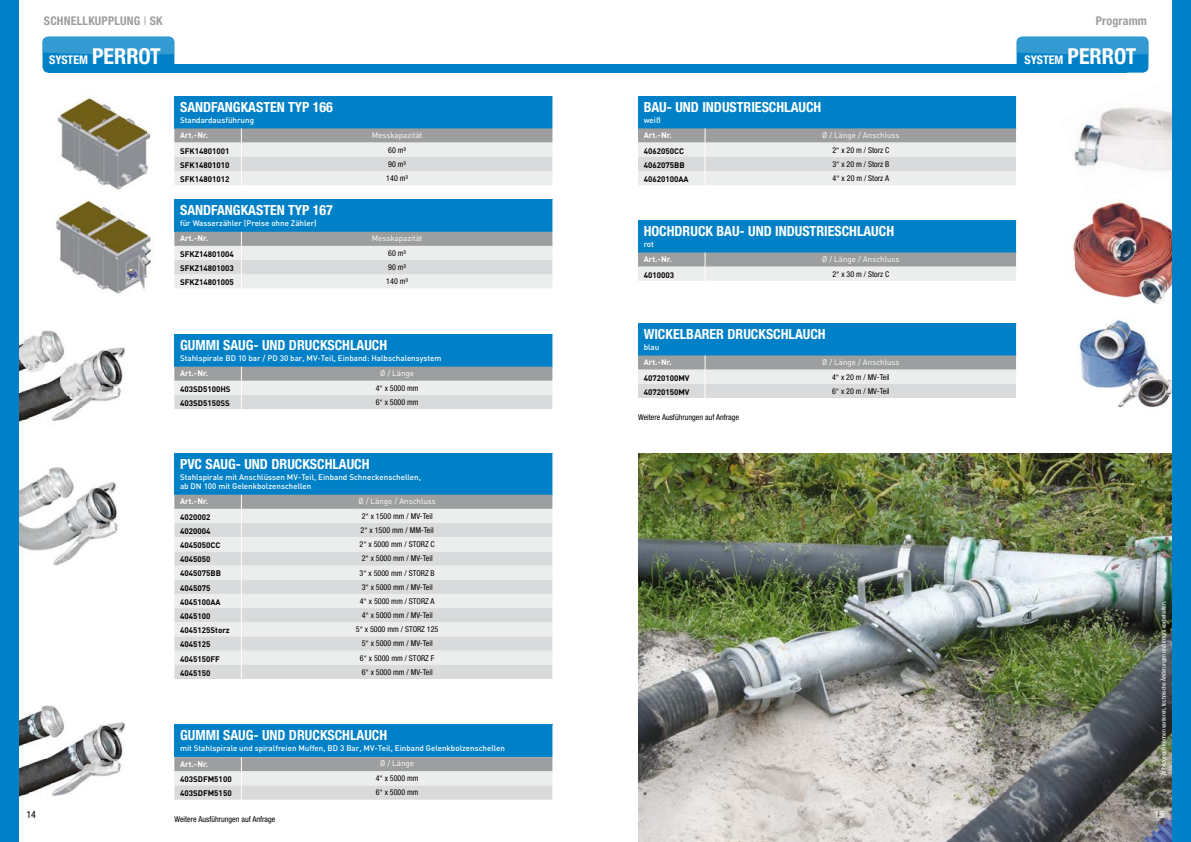
<style>
.page{position:relative;width:1191px;height:842px;background:#fff}
.page>*{position:absolute;margin:0;border:0;box-sizing:border-box;transform-origin:0 0}
.t1{font:700 condensed 14px "Helvetica Neue LT Std";color:#fff}
.t2{font:700 condensed 12px "Helvetica Neue LT Std";letter-spacing:.015em;color:#9c9e9f}
.t3{font:700 condensed 12px "Helvetica Neue LT Std";color:#fff}
.t4{font:condensed 10px "Helvetica Neue LT Std";color:#000}
.t5{font:condensed 10px "Helvetica Neue LT Std";color:#fff}
.t6{font:condensed 8px "Helvetica Neue LT Std";color:#000}
.t7{font:500 8px/9px "DIN";color:#fff}
.t8{font:700 8px "DIN";color:#000}
.t9{font:8px "DIN";color:#fff}
.t10{font:8px "DIN Bold Alternate";color:#fff}
.t11{font:condensed 6px "Helvetica Neue LT Std";color:#fff}
.s1{font-weight:400}
.s2{font-size:22px}
</style>
<div class="page">
<img style="left:1073px;top:83px;width:100px;height:115px">
<img style="left:1071px;top:198px;width:102px;height:106px">
<img style="left:1079px;top:304px;width:94px;height:123px">
<img style="left:638px;top:453px;width:534px;height:389px">
<div style="left:174px;top:96px;width:379px;height:32px;background:#0081c7"></div>
<hr style="left:552px;top:96px;width:1px;height:32px;background:#fff">
<svg style="left:174px;top:128px;width:379px;height:57px;background:#d2d4d5"></svg>
<img style="left:57px;top:92px;width:94px;height:98px">
<div style="left:174px;top:199px;width:379px;height:33px;background:#0081c7"></div>
<hr style="left:552px;top:199px;width:1px;height:33px;background:#fff">
<svg style="left:174px;top:232px;width:379px;height:56px;background:#d3d4d5"></svg>
<img style="left:54px;top:200px;width:97px;height:94px">
<div style="left:174px;top:334px;width:379px;height:33px;background:#0081c7"></div>
<hr style="left:552px;top:334px;width:1px;height:33px;background:#fff">
<svg style="left:174px;top:367px;width:379px;height:42px;background:#cbcdcd"></svg>
<div style="left:638px;top:96px;width:378px;height:32px;background:#0081c7"></div>
<svg style="left:638px;top:128px;width:379px;height:57px;background:#d2d4d5"></svg>
<div style="left:638px;top:220px;width:378px;height:32px;background:#0081c7"></div>
<svg style="left:638px;top:252px;width:379px;height:29px;background:#c1c5c7"></svg>
<div style="left:638px;top:323px;width:378px;height:32px;background:#0081c7"></div>
<svg style="left:638px;top:355px;width:379px;height:43px;background:#c9cccd"></svg>
<div style="left:174px;top:453px;width:379px;height:42px;background:#0081c7"></div>
<hr style="left:552px;top:453px;width:1px;height:42px;background:#fff">
<svg style="left:174px;top:495px;width:379px;height:184px;background:#dddedf"></svg>
<div style="left:174px;top:725px;width:379px;height:32px;background:#0081c7"></div>
<hr style="left:552px;top:725px;width:1px;height:32px;background:#fff">
<svg style="left:174px;top:757px;width:379px;height:43px;background:#cccdce"></svg>
<img style="left:18px;top:459px;width:100px;height:107px">
<img style="left:18px;top:325px;width:107px;height:107px">
<img style="left:18px;top:700px;width:107px;height:107px">
<div style="left:1173px;top:0;width:18px;height:842px;background:#0081c7"></div>
<div style="left:0;top:0;width:18px;height:842px;background:#0081c7"></div>
<div style="left:48px;top:64px;width:1078px;height:9px;background:#0081c7"></div>
<div style="left:43px;top:37px;width:131px;height:36px;background:#0081c7;border-radius:6px"></div>
<svg style="left:43px;top:37px;width:131px;height:18px;background:#3098d1"></svg>
<div style="left:1016px;top:37px;width:132px;height:36px;background:#0081c7;border-radius:6px"></div>
<svg style="left:1016px;top:37px;width:132px;height:18px;background:#3199d1"></svg>
<h2 class="t2" style="left:44px;top:14px;width:120px">SCHNELLKUPPLUNG <span class="s1">|</span> SK</h2>
<h2 class="t2" style="left:1095px;top:14px;width:53px">Programm</h2>
<h2 class="t3" style="left:49px;top:52px;width:113px">SYSTEM <span class="s2">PERROT</span></h2>
<h2 class="t3" style="left:1024px;top:52px;width:113px">SYSTEM <span class="s2">PERROT</span></h2>
<h1 class="t1" style="left:180px;top:98px;width:154px">SANDFANGKASTEN TYP 166</h1>
<p class="t7" style="left:180px;top:115px;width:76px">Standardausführung</p>
<p class="t10" style="left:180px;top:130px;width:30px">Art.-Nr.</p>
<p class="t9" style="left:372px;top:130px;width:52px">Messkapazität</p>
<p class="t8" style="left:180px;top:145px;width:51px">SFK14801001</p>
<p class="t6" style="left:388px;top:145px;width:19px">60 m³</p>
<p class="t8" style="left:180px;top:160px;width:51px">SFK14801010</p>
<p class="t6" style="left:388px;top:159px;width:19px">90 m³</p>
<p class="t8" style="left:180px;top:174px;width:51px">SFK14801012</p>
<p class="t6" style="left:386px;top:173px;width:23px">140 m³</p>
<h1 class="t1" style="left:180px;top:202px;width:154px">SANDFANGKASTEN TYP 167</h1>
<p class="t7" style="left:180px;top:218px;width:138px">für Wasserzähler (Preise ohne Zähler)</p>
<p class="t10" style="left:180px;top:233px;width:30px">Art.-Nr.</p>
<p class="t9" style="left:372px;top:233px;width:52px">Messkapazität</p>
<p class="t8" style="left:180px;top:249px;width:55px">SFKZ14801004</p>
<p class="t6" style="left:388px;top:248px;width:19px">60 m³</p>
<p class="t8" style="left:180px;top:263px;width:55px">SFKZ14801003</p>
<p class="t6" style="left:388px;top:263px;width:19px">90 m³</p>
<p class="t8" style="left:180px;top:277px;width:55px">SFKZ14801005</p>
<p class="t6" style="left:386px;top:277px;width:23px">140 m³</p>
<h1 class="t1" style="left:180px;top:336px;width:209px">GUMMI SAUG- UND DRUCKSCHLAUCH</h1>
<p class="t7" style="left:180px;top:353px;width:263px">Stahlspirale BD 10 bar / PD 30 bar, MV-Teil, Einband: Halbschalensystem</p>
<p class="t10" style="left:180px;top:368px;width:30px">Art.-Nr.</p>
<p class="t9" style="left:380px;top:368px;width:35px">Ø / Länge</p>
<p class="t8" style="left:180px;top:384px;width:52px">403SD5100HS</p>
<p class="t6" style="left:376px;top:383px;width:45px">4“ x 5000 mm</p>
<p class="t8" style="left:180px;top:398px;width:51px">403SD5150SS</p>
<p class="t6" style="left:376px;top:397px;width:45px">6“ x 5000 mm</p>
<h1 class="t1" style="left:180px;top:456px;width:191px">PVC SAUG- UND DRUCKSCHLAUCH</h1>
<p class="t7" style="left:180px;top:472px;width:242px">Stahlspirale mit Anschlüssen MV-Teil, Einband Schneckenschellen, ab DN 100 mit Gelenkbolzenschellen</p>
<p class="t10" style="left:180px;top:496px;width:30px">Art.-Nr.</p>
<p class="t9" style="left:358px;top:496px;width:79px">Ø / Länge / Anschluss</p>
<p class="t8" style="left:180px;top:512px;width:32px">4020002</p>
<p class="t6" style="left:362px;top:511px;width:73px">2“ x 1500 mm / MV-Teil</p>
<p class="t8" style="left:180px;top:526px;width:32px">4020004</p>
<p class="t6" style="left:360px;top:526px;width:75px">2“ x 1500 mm / MM-Teil</p>
<p class="t8" style="left:180px;top:540px;width:42px">4045050CC</p>
<p class="t6" style="left:359px;top:540px;width:77px">2“ x 5000 mm / STORZ C</p>
<p class="t8" style="left:180px;top:554px;width:32px">4045050</p>
<p class="t6" style="left:362px;top:554px;width:73px">2“ x 5000 mm / MV-Teil</p>
<p class="t8" style="left:180px;top:568px;width:42px">4045075BB</p>
<p class="t6" style="left:359px;top:568px;width:77px">3“ x 5000 mm / STORZ B</p>
<p class="t8" style="left:180px;top:582px;width:32px">4045075</p>
<p class="t6" style="left:362px;top:582px;width:73px">3“ x 5000 mm / MV-Teil</p>
<p class="t8" style="left:180px;top:597px;width:42px">4045100AA</p>
<p class="t6" style="left:360px;top:596px;width:76px">4“ x 5000 mm / STORZ A</p>
<p class="t8" style="left:180px;top:611px;width:32px">4045100</p>
<p class="t6" style="left:362px;top:611px;width:73px">4“ x 5000 mm / MV-Teil</p>
<p class="t8" style="left:180px;top:625px;width:51px">4045125Storz</p>
<p class="t6" style="left:356px;top:625px;width:84px">5“ x 5000 mm / STORZ 125</p>
<p class="t8" style="left:180px;top:639px;width:32px">4045125</p>
<p class="t6" style="left:362px;top:639px;width:73px">5“ x 5000 mm / MV-Teil</p>
<p class="t8" style="left:180px;top:653px;width:41px">4045150FF</p>
<p class="t6" style="left:360px;top:653px;width:76px">6“ x 5000 mm / STORZ F</p>
<p class="t8" style="left:180px;top:668px;width:32px">4045150</p>
<p class="t6" style="left:362px;top:667px;width:73px">6“ x 5000 mm / MV-Teil</p>
<h1 class="t1" style="left:180px;top:727px;width:209px">GUMMI SAUG- UND DRUCKSCHLAUCH</h1>
<p class="t7" style="left:180px;top:744px;width:326px">mit Stahlspirale und spiralfreien Muffen, BD 3 Bar, MV-Teil, Einband Gelenkbolzenschellen</p>
<p class="t10" style="left:180px;top:758px;width:30px">Art.-Nr.</p>
<p class="t9" style="left:380px;top:759px;width:35px">Ø / Länge</p>
<p class="t8" style="left:180px;top:774px;width:53px">403SDFM5100</p>
<p class="t6" style="left:376px;top:774px;width:45px">4“ x 5000 mm</p>
<p class="t8" style="left:180px;top:788px;width:53px">403SDFM5150</p>
<p class="t6" style="left:376px;top:788px;width:45px">6“ x 5000 mm</p>
<h1 class="t1" style="left:643px;top:98px;width:179px">BAU- UND INDUSTRIESCHLAUCH</h1>
<p class="t7" style="left:643px;top:115px;width:18px">weiß</p>
<p class="t10" style="left:643px;top:130px;width:30px">Art.-Nr.</p>
<p class="t9" style="left:822px;top:130px;width:79px">Ø / Länge / Anschluss</p>
<p class="t8" style="left:643px;top:145px;width:42px">4062050CC</p>
<p class="t6" style="left:832px;top:145px;width:58px">2“ x 20 m / Storz C</p>
<p class="t8" style="left:643px;top:160px;width:42px">4062075BB</p>
<p class="t6" style="left:832px;top:159px;width:58px">3“ x 20 m / Storz B</p>
<p class="t8" style="left:643px;top:174px;width:46px">40620100AA</p>
<p class="t6" style="left:832px;top:173px;width:58px">4“ x 20 m / Storz A</p>
<h1 class="t1" style="left:643px;top:222px;width:252px">HOCHDRUCK BAU- UND INDUSTRIESCHLAUCH</h1>
<p class="t7" style="left:643px;top:239px;width:12px">rot</p>
<p class="t10" style="left:643px;top:254px;width:30px">Art.-Nr.</p>
<p class="t9" style="left:822px;top:254px;width:79px">Ø / Länge / Anschluss</p>
<p class="t8" style="left:643px;top:269px;width:32px">4010003</p>
<p class="t6" style="left:832px;top:269px;width:58px">2“ x 30 m / Storz C</p>
<h1 class="t1" style="left:643px;top:325px;width:183px">WICKELBARER DRUCKSCHLAUCH</h1>
<p class="t7" style="left:643px;top:342px;width:17px">blau</p>
<p class="t10" style="left:643px;top:357px;width:30px">Art.-Nr.</p>
<p class="t9" style="left:822px;top:357px;width:79px">Ø / Länge / Anschluss</p>
<p class="t8" style="left:643px;top:372px;width:47px">40720100MV</p>
<p class="t6" style="left:832px;top:372px;width:59px">4“ x 20 m / MV-Teil</p>
<p class="t8" style="left:643px;top:387px;width:47px">40720150MV</p>
<p class="t6" style="left:832px;top:386px;width:59px">6“ x 20 m / MV-Teil</p>
<p class="t6" style="left:638px;top:412px;width:103px">Weitere Ausführungen auf Anfrage</p>
<p class="t11" style="left:1160px;top:775px;width:176px;rotate:-90deg">Abbildungen können variieren, technische Änderungen und Irrtum vorbehalten.</p>
<p class="t4" style="left:26px;top:809px;width:11px">14</p>
<p class="t5" style="left:1154px;top:809px;width:11px">15</p>
<p class="t6" style="left:174px;top:815px;width:103px">Weitere Ausführungen auf Anfrage</p>
</div>
